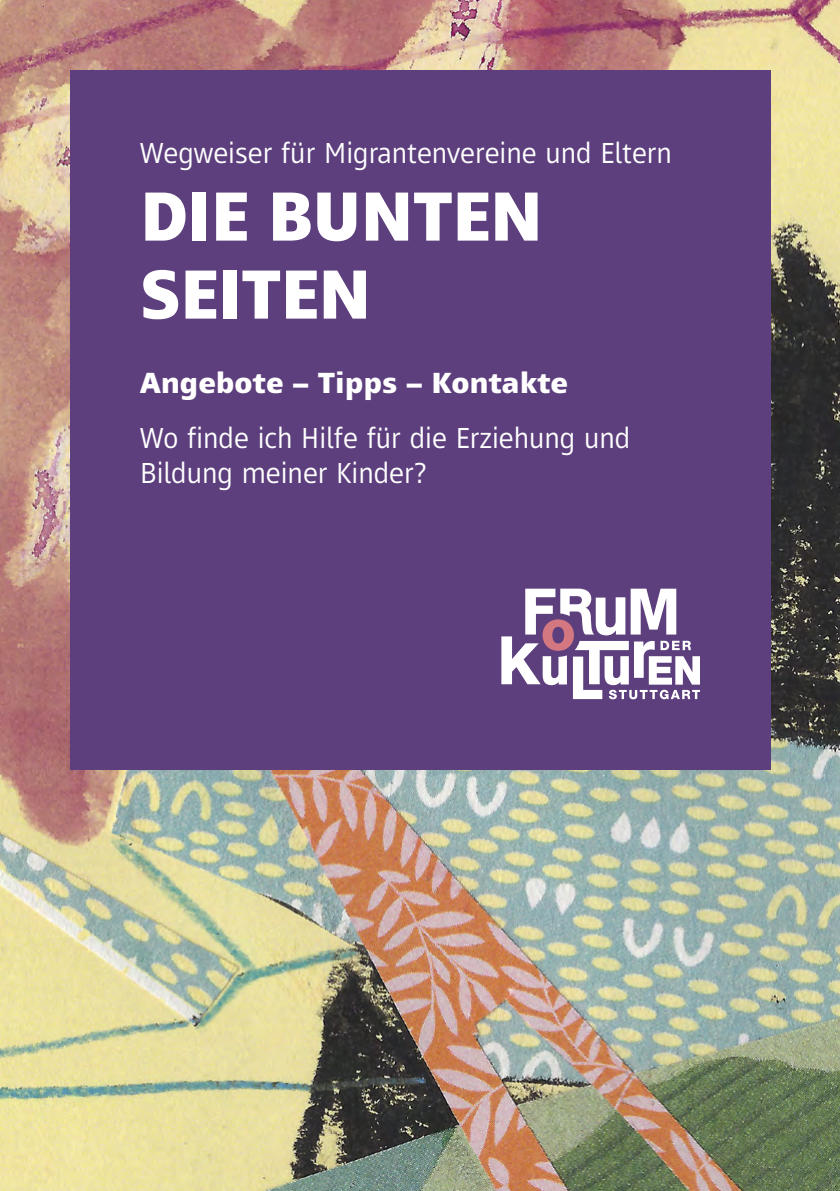
<style>
.page{position:relative;width:840px;height:1191px;background:#fff}
.page>*{position:absolute;margin:0;border:0;box-sizing:border-box;transform-origin:0 0}
.t1{font:800 72px/78px "Mayberry Pro";letter-spacing:-.005em;color:#fff;scale:.95 1}
.t2{font:30px/34.6px "Mayberry Pro";color:#fff}
.t3{font:800 30px "Mayberry Pro";color:#fff}
</style>
<div class="page">
<img style="left:0;top:0;width:839px;height:1191px">
<div style="left:70px;top:70px;width:699px;height:699px;background:#5d3f7d"></div>
<svg style="left:501px;top:588px;width:198px;height:111px"></svg>
<p class="t2" style="left:140px;top:134px;width:533px">Wegweiser für Migrantenvereine und Eltern</p>
<h1 class="t1" style="left:140px;top:174px;width:425px">DIE BUNTEN<br>SEITEN</h1>
<p class="t3" style="left:140px;top:363px;width:429px">Angebote – Tipps – Kontakte</p>
<p class="t2" style="left:140px;top:419px;width:491px">Wo finde ich Hilfe für die Erziehung und<br>Bildung meiner Kinder?</p>
</div>
